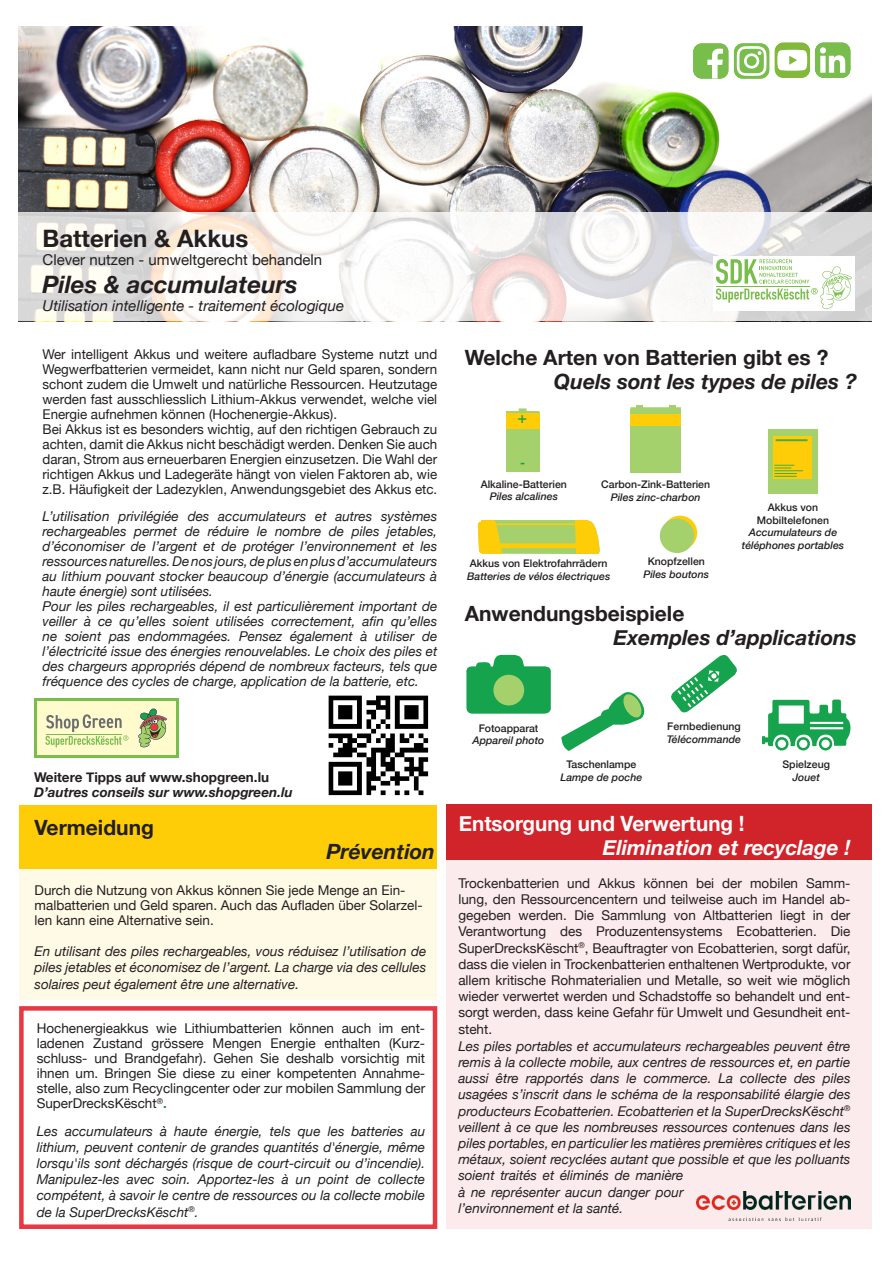
<style>
.page{position:relative;width:893px;height:1263px;background:#fff}
.page>*{position:absolute;margin:0;border:0;box-sizing:border-box;transform-origin:0 0}
.Titel_DE{font:italic 700 24px "Helvetica Neue";color:#231f20}
.Titel_DE-2{font:700 24px "Helvetica Neue";color:#231f20}
.t1{font:700 21px "Helvetica Neue";color:#231f20}
.t2{font:italic 700 21px "Helvetica Neue";color:#231f20}
.t3{font:700 21px "Helvetica Neue";color:#fff}
.t4{font:italic 700 21px "Helvetica Neue";color:#fff}
.t5{font:700 condensed 15.45px "Frutiger LT Std";color:#16a34d;scale:1.04 1}
.Titel_DE-3{font:italic 15px "Helvetica Neue";color:#231f20}
.Zwischentitel{font:15px "Helvetica Neue";color:#231f20}
.t6{font:italic 13.5px/16.2px "Helvetica Neue";color:#231f20;text-align:justify}
.Text_DE{font:13.5px/15px "Helvetica Neue";color:#231f20;text-align:justify}
.t7{font:italic 700 13.5px "Helvetica Neue";color:#231f20}
.t8{font:700 13.5px "Helvetica Neue";color:#231f20}
.t9{font:italic 500 10.5px/12.6px "Helvetica Neue";color:#231f20;text-align:center}
.t10{font:500 10.5px/12.6px "Helvetica Neue";color:#231f20;text-align:center}
.s1{font-weight:500;color:#008356}
</style>
<div class="page">
<img style="left:19px;top:26px;width:853px;height:187px">
<div style="left:20px;top:867px;width:417px;height:132px;background:#fefae6"></div>
<div style="left:446px;top:860px;width:426px;height:369px;background:#fcebec"></div>
<div style="left:446px;top:805px;width:425px;height:55px;background:#d1232a"></div>
<div style="left:19px;top:805px;width:418px;height:64px;background:#fecd08"></div>
<svg style="left:734px;top:43px;width:35px;height:36px"></svg>
<svg style="left:693px;top:43px;width:35px;height:36px"></svg>
<svg style="left:775px;top:43px;width:75px;height:35px"></svg>
<svg style="left:34px;top:698px;width:145px;height:59px"></svg>
<div style="left:37px;top:701px;width:139px;height:53px;background:#fffbcc"></div>
<svg style="left:137px;top:708px;width:31px;height:40px"></svg>
<svg style="left:45px;top:714px;width:83px;height:33px"></svg>
<img style="left:328px;top:695px;width:101px;height:101px">
<div style="left:19px;top:1006px;width:418px;height:223px;border:4px solid #e73944"></div>
<svg style="left:506px;top:408px;width:33px;height:5px"></svg>
<div style="left:506px;top:413px;width:33px;height:59px;background:#a5d16d"></div>
<div style="left:506px;top:413px;width:33px;height:15px;background:#fecd08"></div>
<div style="left:630px;top:409px;width:51px;height:63px;background:#a5d16d"></div>
<div style="left:630px;top:414px;width:51px;height:12px;background:#fecd08"></div>
<svg style="left:630px;top:405px;width:51px;height:4px"></svg>
<svg style="left:663px;top:516px;width:34px;height:34px"></svg>
<div style="left:660px;top:519px;width:34px;height:34px;background:#a5d16d;border-radius:50%"></div>
<div style="left:768px;top:429px;width:50px;height:64px;background:#a5d16d"></div>
<div style="left:773px;top:436px;width:39px;height:43px;background:#fecd08"></div>
<svg style="left:774px;top:465px;width:29px;height:12px"></svg>
<hr style="left:776px;top:439px;width:31px;height:2px;background:#40ae49">
<svg style="left:478px;top:520px;width:122px;height:35px;background:#d1d149"></svg>
<svg style="left:561px;top:692px;width:84px;height:59px"></svg>
<svg style="left:466px;top:655px;width:85px;height:59px;background:#3cb269"></svg>
<div style="left:493px;top:675px;width:31px;height:30px;background:#a5d16d;border-radius:50%"></div>
<svg style="left:671px;top:654px;width:66px;height:59px"></svg>
<svg style="left:762px;top:699px;width:88px;height:47px"></svg>
<div style="left:775px;top:737px;width:13px;height:13px;border:3px solid #16a34d;border-radius:50%"></div>
<div style="left:797px;top:737px;width:13px;height:13px;border:3px solid #16a34d;border-radius:50%"></div>
<div style="left:819px;top:737px;width:13px;height:13px;border:3px solid #16a34d;border-radius:50%"></div>
<svg style="left:18px;top:213px;width:854px;height:108px"></svg>
<div style="left:713px;top:257px;width:142px;height:54px;background:#fff"></div>
<svg style="left:716px;top:259px;width:136px;height:50px"></svg>
<img style="left:696px;top:1192px;width:154px;height:28px">
<p class="Titel_DE-2" style="left:43px;top:219px;width:207px">Batterien &amp; Akkus</p>
<p class="Zwischentitel" style="left:43px;top:248px;width:281px">Clever nutzen - umweltgerecht behandeln</p>
<p class="Titel_DE" style="left:43px;top:266px;width:257px">Piles &amp; accumulateurs</p>
<p class="Titel_DE-3" style="left:43px;top:295px;width:303px">Utilisation intelligente - traitement écologique</p>
<p class="Text_DE" style="left:43px;top:348px;width:396px">Wer intelligent Akkus und weitere aufladbare Systeme nutzt und Wegwerfbatterien vermeidet, kann nicht nur Geld sparen, sondern schont zudem die Umwelt und natürliche Ressourcen. Heutzutage werden fast ausschliesslich Lithium-Akkus verwendet, welche viel Energie aufnehmen können (Hochenergie-Akkus).</p>
<p class="Text_DE" style="left:43px;top:423px;width:396px">Bei Akkus ist es besonders wichtig, auf den richtigen Gebrauch zu achten, damit die Akkus nicht beschädigt werden. Denken Sie auch daran, Strom aus erneuerbaren Energien einzusetzen. Die Wahl der richtigen Akkus und Ladegeräte hängt von vielen Faktoren ab, wie z.B. Häufigkeit der Ladezyklen, Anwendungsgebiet des Akkus etc.</p>
<p class="t6" style="left:43px;top:510px;width:396px;line-height:15px">L’utilisation privilégiée des accumulateurs et autres systèmes rechargeables permet de réduire le nombre de piles jetables, d’économiser de l’argent et de protéger l’environnement et les ressources naturelles. De nos jours, de plus en plus d’accumulateurs au lithium pouvant stocker beaucoup d’énergie (accumulateurs à haute énergie) sont utilisées.</p>
<p class="t6" style="left:43px;top:600px;width:396px;line-height:15px">Pour les piles rechargeables, il est particulièrement important de veiller à ce qu’elles soient utilisées correctement, afin qu’elles ne soient pas endommagées. Pensez également à utiliser de l’électricité issue des énergies renouvelables. Le choix des piles et des chargeurs appropriés dépend de nombreux facteurs, tels que fréquence des cycles de charge, application de la batterie, etc.</p>
<p class="t8" style="left:34px;top:766px;width:237px">Weitere Tipps auf www.shopgreen.lu</p>
<p class="t7" style="left:34px;top:782px;width:260px">D’autres conseils sur www.shopgreen.lu</p>
<p class="t1" style="left:35px;top:811px;width:121px">Vermeidung</p>
<p class="t2" style="left:327px;top:835px;width:110px">Prévention</p>
<p class="Text_DE" style="left:35px;top:883px;width:390px;text-align:left">Durch die Nutzung von Akkus können Sie jede Menge an Ein&shy;malbatterien und Geld sparen. Auch das Aufladen über Solarzel&shy;len kann eine Alternative sein.</p>
<p class="t6" style="left:35px;top:944px;width:393px">En utilisant des piles rechargeables, vous réduisez l’utilisation de piles jetables et économisez de l’argent. La charge via des cellules solaires peut également être une alternative.</p>
<p class="Text_DE" style="left:37px;top:1022px;width:390px">Hochenergieakkus wie Lithiumbatterien können auch im ent&shy;ladenen Zustand grössere Mengen Energie enthalten (Kurz&shy;schluss- und Brandgefahr). Gehen Sie deshalb vorsichtig mit ihnen um. Bringen Sie diese zu einer kompetenten Annahme&shy;stelle, also zum Recyclingcenter oder zur mobilen Sammlung der SuperDrecksKëscht<sup>®</sup><span class="s1">.</span></p>
<p class="t6" style="left:37px;top:1123px;width:390px">Les accumulateurs à haute énergie, tels que les batteries au lithium, peuvent contenir de grandes quantités d'énergie, même lorsqu'ils sont déchargés (risque de court-circuit ou d’incendie).<br>Manipulez-les avec soin. Apportez-les à un point de collecte compétent, à savoir le centre de ressources ou la collecte mobile de la SuperDrecksKëscht<sup>®</sup>.</p>
<p class="t1" style="left:465px;top:341px;width:365px">Welche Arten von Batterien gibt es ?</p>
<p class="t2" style="left:554px;top:365px;width:304px">Quels sont les types de piles ?</p>
<p class="t5" style="left:518px;top:409px;width:11px">+</p>
<p class="t5" style="left:520px;top:454px;width:6px">-</p>
<p class="t10" style="left:481px;top:477px;width:88px">Alkaline-Batterien</p>
<p class="t9" style="left:490px;top:490px;width:70px">Piles alcalines</p>
<p class="t10" style="left:601px;top:477px;width:110px">Carbon-Zink-Batterien</p>
<p class="t9" style="left:611px;top:490px;width:91px">Piles zinc-charbon</p>
<p class="t10" style="left:757px;top:500px;width:74px">Akkus von<br>Mobiltelefonen</p>
<p class="t9" style="left:742px;top:525px;width:104px">Accumulateurs de téléphones portables</p>
<p class="t10" style="left:648px;top:554px;width:59px">Knopfzellen</p>
<p class="t9" style="left:643px;top:567px;width:67px">Piles boutons</p>
<p class="t10" style="left:470px;top:556px;width:139px">Akkus von Elektrofahrrädern</p>
<p class="t9" style="left:467px;top:569px;width:145px">Batteries de vélos électriques</p>
<p class="t1" style="left:465px;top:597px;width:221px">Anwendungsbeispiele</p>
<p class="t2" style="left:613px;top:621px;width:245px">Exemples d’applications</p>
<p class="t10" style="left:479px;top:721px;width:61px">Fotoapparat</p>
<p class="t9" style="left:473px;top:733px;width:73px">Appareil photo</p>
<p class="t10" style="left:566px;top:757px;width:71px">Taschenlampe</p>
<p class="t9" style="left:560px;top:770px;width:83px">Lampe de poche</p>
<p class="t10" style="left:667px;top:719px;width:75px">Fernbedienung</p>
<p class="t9" style="left:667px;top:732px;width:76px">Télécommande</p>
<p class="t10" style="left:782px;top:757px;width:49px">Spielzeug</p>
<p class="t9" style="left:793px;top:770px;width:29px">Jouet</p>
<p class="t3" style="left:459px;top:807px;width:287px">Entsorgung und Verwertung !</p>
<p class="t4" style="left:603px;top:831px;width:249px">Elimination et recyclage !</p>
<p class="Text_DE" style="left:458px;top:876px;width:394px;line-height:16.2px">Trockenbatterien und Akkus können bei der mobilen Samm&shy;lung, den Ressourcencentern und teilweise auch im Handel ab&shy;gegeben werden. Die Sammlung von Altbatterien liegt in der Verantwortung des Produzentensystems Ecobatterien. Die SuperDrecksKëscht<sup>®</sup>, Beauftragter von Ecobatterien, sorgt dafür, dass die vielen in Trockenbatterien enthaltenen Wertprodukte, vor allem kritische Rohmaterialien und Metalle, so weit wie möglich wieder verwertet werden und Schadstoffe so behandelt und ent&shy;sorgt werden, dass keine Gefahr für Umwelt und Gesundheit ent&shy;steht.</p>
<p class="t6" style="left:458px;top:1038px;width:394px;text-align:left">Les piles portables et accumulateurs rechargeables peuvent être remis à la collecte mobile, aux centres de ressources et, en partie aussi être rapportés dans le commerce. La collecte des piles usagées s’inscrit dans le schéma de la responsabilité élargie des producteurs Ecobatterien. Ecobatterien et la SuperDrecksKëscht<sup>® </sup>veillent à ce que les nombreuses ressources contenues dans les piles portables, en particulier les matières premières critiques et les métaux, soient recyclées autant que possible et que les polluants soient traités et éliminés de manière<br>à ne représenter aucun danger pour<br>l’environnement et la santé.</p>
</div>
